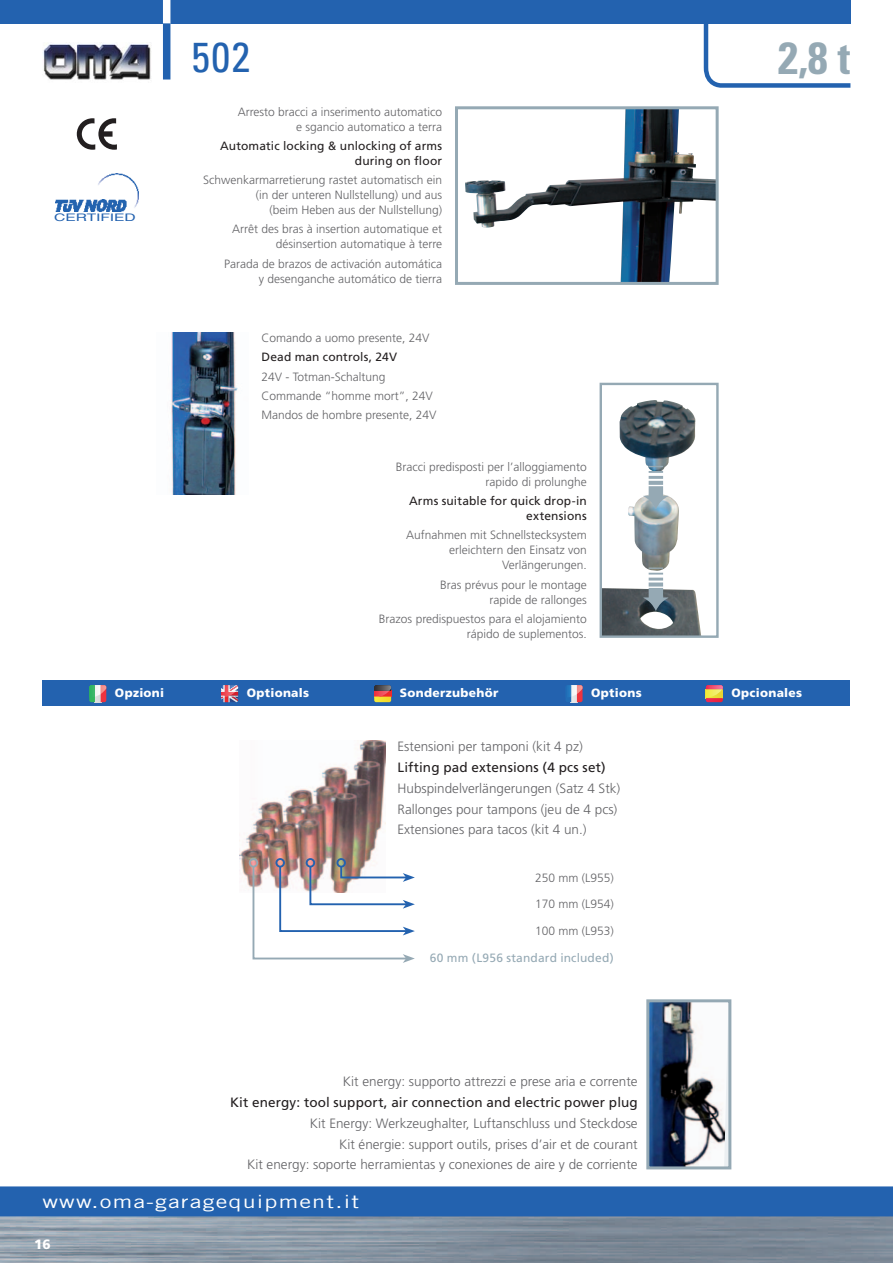
<style>
.page{position:relative;width:893px;height:1263px;background:#fff}
.page>*{position:absolute;margin:0;border:0;box-sizing:border-box;transform-origin:0 0}
.t1{font:700 condensed 45px "Univers";color:#95a9b4}
.t2{font:condensed 42px "Univers";color:#2362af}
.t3{font:18px "Trade Gothic";letter-spacing:.05em;color:#fff;scale:1.3 1}
.t4{font:300 13.5px/20.7px "Frutiger";color:#636366;text-align:right}
.t5{font:13.5px "Frutiger";letter-spacing:.01em;color:#231f20}
.t6{font:900 13.5px "Frutiger";color:#fff}
.t7{font:300 12px/15px "Frutiger";color:#636366;text-align:right}
.t8{font:12px/15px "Frutiger";letter-spacing:.01em;color:#231f20;text-align:right}
.t9{font:900 12px "Frutiger";letter-spacing:.025em;color:#fff}
.t10{font:12px "Frutiger";letter-spacing:.015em;color:#95a9b4}
.t11{font:10.35px "Helvetica";letter-spacing:-.005em;color:#2362af;scale:1.5 1}
</style>
<div class="page">
<div style="left:0;top:0;width:850px;height:23px;background:#2362af"></div>
<div style="left:163px;top:0;width:7px;height:80px;background:#fff"></div>
<img style="left:0;top:1216px;width:893px;height:47px">
<svg style="left:77px;top:118px;width:40px;height:32px"></svg>
<img style="left:43px;top:44px;width:108px;height:36px">
<div style="left:0;top:1186px;width:893px;height:30px;background:#2362af"></div>
<svg style="left:701px;top:0;width:150px;height:88px"></svg>
<div style="left:163px;top:23px;width:7px;height:57px;background:#2362af"></div>
<img style="left:56px;top:174px;width:82px;height:38px">
<img style="left:650px;top:1003px;width:77px;height:162px">
<div style="left:646px;top:999px;width:85px;height:170px;border:3px solid #95a9b4"></div>
<img style="left:603px;top:400px;width:98px;height:235px">
<div style="left:600px;top:383px;width:119px;height:255px;border:2px solid #95a9b4"></div>
<svg style="left:643px;top:567px;width:25px;height:44px"></svg>
<svg style="left:643px;top:466px;width:25px;height:43px"></svg>
<img style="left:171px;top:333px;width:67px;height:161px">
<img style="left:465px;top:110px;width:250px;height:171px">
<div style="left:455px;top:106px;width:264px;height:179px;border:3px solid #95a9b4"></div>
<div style="left:43px;top:680px;width:807px;height:26px;background:#2362af"></div>
<svg style="left:89px;top:685px;width:17px;height:17px"></svg>
<svg style="left:221px;top:685px;width:17px;height:17px"></svg>
<svg style="left:374px;top:685px;width:17px;height:17px"></svg>
<svg style="left:566px;top:685px;width:17px;height:17px"></svg>
<svg style="left:706px;top:685px;width:17px;height:17px"></svg>
<img style="left:239px;top:741px;width:147px;height:147px">
<div style="left:249px;top:858px;width:9px;height:9px;border:2px solid #95a9b4;border-radius:50%"></div>
<div style="left:275px;top:858px;width:10px;height:9px;border:2px solid #2362af;border-radius:50%"></div>
<div style="left:306px;top:858px;width:9px;height:9px;border:2px solid #2362af;border-radius:50%"></div>
<div style="left:336px;top:858px;width:10px;height:9px;border:2px solid #2362af;border-radius:50%"></div>
<svg style="left:252px;top:865px;width:163px;height:98px"></svg>
<p class="t11" style="left:54px;top:209px;width:56px">CERTIFIED</p>
<h2 class="t2" style="left:191px;top:30px;width:60px">502</h2>
<h1 class="t1" style="left:778px;top:30px;width:74px">2,8 t</h1>
<p class="t7" style="left:238px;top:104px;width:206px">Arresto bracci a inserimento automatico e sgancio automatico a terra</p>
<p class="t8" style="left:220px;top:138px;width:224px">Automatic locking &amp; unlocking of arms during on floor</p>
<p class="t7" style="left:203px;top:173px;width:241px">Schwenkarmarretierung rastet automatisch ein (in der unteren Nullstellung) und aus<br>(beim Heben aus der Nullstellung)</p>
<p class="t7" style="left:232px;top:222px;width:212px">Arrêt des bras à insertion automatique et désinsertion automatique à terre</p>
<p class="t7" style="left:224px;top:256px;width:220px">Parada de brazos de activación automática y desenganche automático de tierra</p>
<p class="t7" style="left:261px;top:330px;width:169px">Comando a uomo presente, 24V</p>
<p class="t8" style="left:261px;top:350px;width:137px">Dead man controls, 24V</p>
<p class="t7" style="left:261px;top:367px;width:176px;line-height:19.2px;text-align:left">24V - Totman-Schaltung<br>Commande “homme mort”, 24V<br>Mandos de hombre presente, 24V</p>
<p class="t7" style="left:396px;top:459px;width:193px">Bracci predisposti per l’alloggiamento rapido di prolunghe</p>
<p class="t8" style="left:409px;top:493px;width:179px">Arms suitable for quick drop-in extensions</p>
<p class="t7" style="left:406px;top:528px;width:182px">Aufnahmen mit Schnellstecksystem erleichtern den Einsatz von<br>Verlängerungen.</p>
<p class="t7" style="left:440px;top:577px;width:148px">Bras prévus pour le montage rapide de rallonges</p>
<p class="t7" style="left:379px;top:611px;width:209px">Brazos predispuestos para el alojamiento rápido de suplementos.</p>
<p class="t9" style="left:115px;top:685px;width:51px">Opzioni</p>
<p class="t9" style="left:247px;top:685px;width:64px">Optionals</p>
<p class="t9" style="left:400px;top:685px;width:100px">Sonderzubehör</p>
<p class="t9" style="left:591px;top:685px;width:52px">Options</p>
<p class="t9" style="left:731px;top:685px;width:72px">Opcionales</p>
<p class="t4" style="left:398px;top:736px;width:187px">Estensioni per tamponi (kit 4 pz)</p>
<p class="t5" style="left:398px;top:759px;width:210px">Lifting pad extensions (4 pcs set)</p>
<p class="t4" style="left:398px;top:778px;width:224px;text-align:left">Hubspindelverlängerungen (Satz 4 Stk)<br>Rallonges pour tampons (jeu de 4 pcs)<br>Extensiones para tacos (kit 4 un.)</p>
<p class="t7" style="left:535px;top:870px;width:80px">250 mm (L955)</p>
<p class="t7" style="left:535px;top:897px;width:80px">170 mm (L954)</p>
<p class="t7" style="left:535px;top:923px;width:80px">100 mm (L953)</p>
<p class="t10" style="left:430px;top:950px;width:185px">60 mm (L956 standard included)</p>
<p class="t4" style="left:343px;top:1071px;width:296px">Kit energy: supporto attrezzi e prese aria e corrente</p>
<p class="t5" style="left:230px;top:1094px;width:409px">Kit energy: tool support, air connection and electric power plug</p>
<p class="t4" style="left:247px;top:1113px;width:392px">Kit Energy: Werkzeughalter, Luftanschluss und Steckdose<br>Kit énergie: support outils, prises d’air et de courant<br>Kit energy: soporte herramientas y conexiones de aire y de corriente</p>
<h3 class="t3" style="left:43px;top:1191px;width:245px">www.oma-garagequipment.it</h3>
<p class="t6" style="left:34px;top:1236px;width:18px">16</p>
</div>
